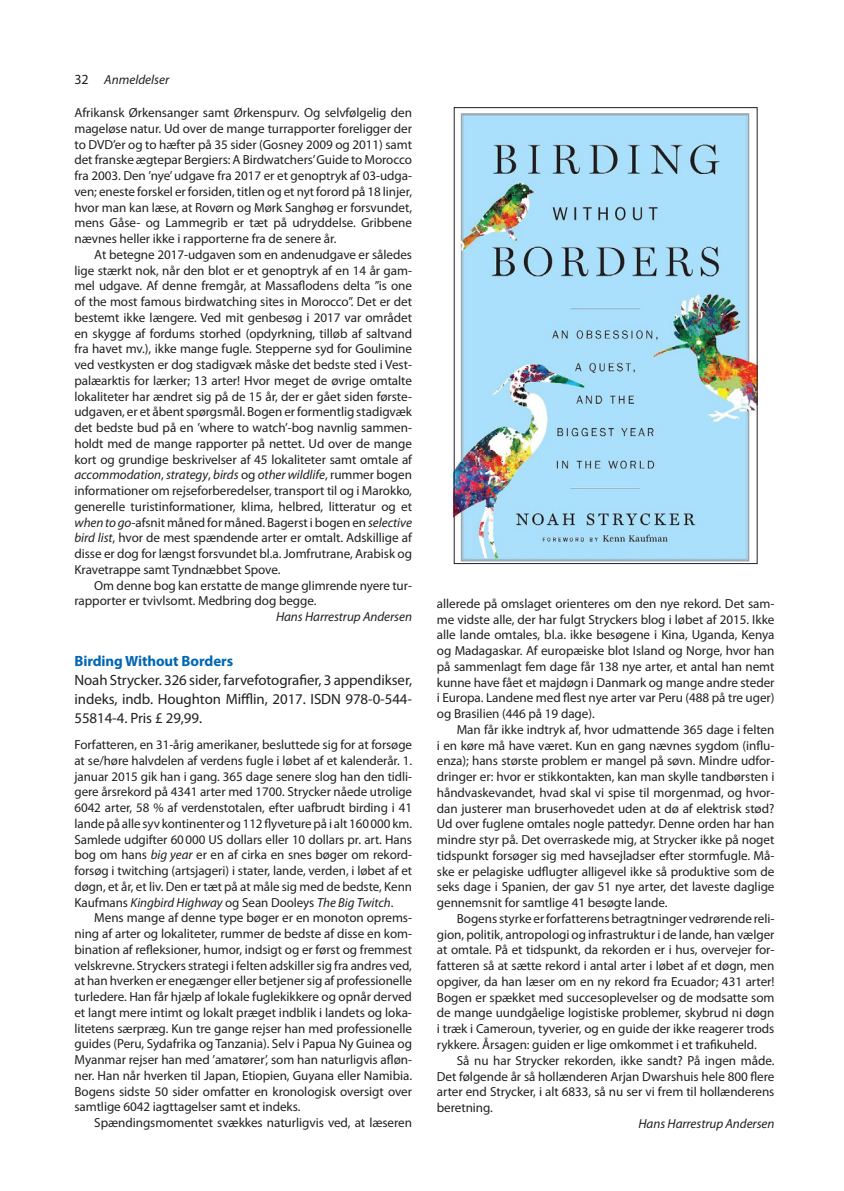
<style>
.page{position:relative;width:844px;height:1191px;background:#fff}
.page>*{position:absolute;margin:0;border:0;box-sizing:border-box;transform-origin:0 0}
.t1{font:14.88px/19.2px "Myriad Pro";letter-spacing:-.005em;color:#231f20;text-align:justify}
.t2{font:700 14.88px "Myriad Pro";letter-spacing:-.005em;color:#0166b3}
.t3{font:13.12px/15.8px "Myriad Pro";letter-spacing:-.005em;color:#231f20;text-align:justify}
.t4{font:italic 13.12px "Myriad Pro";letter-spacing:-.005em;color:#231f20}
.s1{font-style:normal;font-size:14px}
.s2{font-style:italic}
</style>
<div class="page">
<img style="left:455px;top:113px;width:300px;height:449px">
<div style="left:453px;top:107px;width:304px;height:457px;border:1px solid #231f20"></div>
<p class="t4" style="left:74px;top:72px;width:96px"><span class="s1">32</span> Anmeldelser</p>
<p class="t3" style="left:74px;top:105px;width:339px">Afrikansk Ørkensanger samt Ørkenspurv. Og selvfølgelig den mageløse natur. Ud over de mange turrapporter foreligger der to DVD’er og to hæfter på 35 sider (Gosney 2009 og 2011) samt det franske ægtepar Bergiers: A Birdwatchers’ Guide to Morocco fra 2003. Den ’nye’ udgave fra 2017 er et genoptryk af 03-udga&shy;ven; eneste forskel er forsiden, titlen og et nyt forord på 18 linjer, hvor man kan læse, at Rovørn og Mørk Sanghøg er forsvundet, mens Gåse- og Lammegrib er tæt på udryddelse. Gribbene nævnes heller ikke i rapporterne fra de senere år.</p>
<p class="t3" style="left:74px;top:246px;width:339px;text-indent:20px">At betegne 2017-udgaven som en andenudgave er således lige stærkt nok, når den blot er et genoptryk af en 14 år gam&shy;mel udgave. Af denne fremgår, at Massaflodens delta ”is one of the most famous birdwatching sites in Morocco”. Det er det bestemt ikke længere. Ved mit genbesøg i 2017 var området en skygge af fordums storhed (opdyrkning, tilløb af saltvand fra havet mv.), ikke mange fugle. Stepperne syd for Goulimine ved vestkysten er dog stadigvæk måske det bedste sted i Vest&shy;palæarktis for lærker; 13 arter! Hvor meget de øvrige omtalte lokaliteter har ændret sig på de 15 år, der er gået siden første&shy;udgaven, er et åbent spørgsmål. Bogen er formentlig stadigvæk det bedste bud på en ’where to watch’-bog navnlig sammen&shy;holdt med de mange rapporter på nettet. Ud over de mange kort og grundige beskrivelser af 45 lokaliteter samt omtale af <span class="s2">accommodation</span>, <span class="s2">strategy</span>, <span class="s2">birds</span> og <span class="s2">other wildlife</span>, rummer bogen informationer om rejseforberedelser, transport til og i Marokko, generelle turistinformationer, klima, helbred, litteratur og et <span class="s2">when to go-</span>afsnit måned for måned. Bagerst i bogen en <span class="s2">selective bird list</span>, hvor de mest spændende arter er omtalt. Adskillige af disse er dog for længst forsvundet bl.a. Jomfrutrane, Arabisk og Kravetrappe samt Tyndnæbbet Spove.</p>
<p class="t3" style="left:74px;top:577px;width:339px;text-indent:20px">Om denne bog kan erstatte de mange glimrende nyere tur&shy;rapporter er tvivlsomt. Medbring dog begge.</p>
<p class="t4" style="left:276px;top:608px;width:137px">Hans Harrestrup Andersen</p>
<p class="t2" style="left:74px;top:651px;width:160px">Birding Without Borders</p>
<p class="t1" style="left:74px;top:670px;width:339px">Noah Strycker. 326 sider, farvefotografier, 3 appendikser, indeks, indb. Houghton Mifflin, 2017. ISDN 978-0-544- 55814-4. Pris £ 29,99.</p>
<p class="t3" style="left:74px;top:736px;width:339px">Forfatteren, en 31-årig amerikaner, besluttede sig for at forsøge at se/høre halvdelen af verdens fugle i løbet af et kalenderår. 1. januar 2015 gik han i gang. 365 dage senere slog han den tidli&shy;gere årsrekord på 4341 arter med 1700. Strycker nåede utrolige 6042 arter, 58 % af verdenstotalen, efter uafbrudt birding i 41 lande på alle syv kontinenter og 112 flyveture på i alt 160000 km.<br>Samlede udgifter 60000 US dollars eller 10 dollars pr. art. Hans bog om hans <span class="s2">big year</span> er en af cirka en snes bøger om rekord&shy;forsøg i twitching (artsjageri) i stater, lande, verden, i løbet af et døgn, et år, et liv. Den er tæt på at måle sig med de bedste, Kenn Kaufmans <span class="s2">Kingbird Highway</span> og Sean Dooleys <span class="s2">The Big Twitch</span>.</p>
<p class="t3" style="left:74px;top:910px;width:339px;text-indent:20px">Mens mange af denne type bøger er en monoton oprems&shy;ning af arter og lokaliteter, rummer de bedste af disse en kom&shy;bination af refleksioner, humor, indsigt og er først og fremmest velskrevne. Stryckers strategi i felten adskiller sig fra andres ved, at han hverken er enegænger eller betjener sig af professionelle turledere. Han får hjælp af lokale fuglekikkere og opnår derved et langt mere intimt og lokalt præget indblik i landets og loka&shy;litetens særpræg. Kun tre gange rejser han med professionelle guides (Peru, Sydafrika og Tanzania). Selv i Papua Ny Guinea og Myanmar rejser han med ’amatører’, som han naturligvis afløn&shy;ner. Han når hverken til Japan, Etiopien, Guyana eller Namibia.<br>Bogens sidste 50 sider omfatter en kronologisk oversigt over samtlige 6042 iagttagelser samt et indeks.</p>
<p class="t3" style="left:94px;top:1114px;width:319px">Spændingsmomentet svækkes naturligvis ved, at læseren</p>
<p class="t3" style="left:437px;top:595px;width:339px">allerede på omslaget orienteres om den nye rekord. Det sam&shy;me vidste alle, der har fulgt Stryckers blog i løbet af 2015. Ikke alle lande omtales, bl.a. ikke besøgene i Kina, Uganda, Kenya og Madagaskar. Af europæiske blot Island og Norge, hvor han på sammenlagt fem dage får 138 nye arter, et antal han nemt kunne have fået et majdøgn i Danmark og mange andre steder i Europa. Landene med flest nye arter var Peru (488 på tre uger) og Brasilien (446 på 19 dage).</p>
<p class="t3" style="left:437px;top:721px;width:339px;text-indent:20px">Man får ikke indtryk af, hvor udmattende 365 dage i felten i en køre må have været. Kun en gang nævnes sygdom (influ&shy;enza); hans største problem er mangel på søvn. Mindre udfor&shy;dringer er: hvor er stikkontakten, kan man skylle tandbørsten i håndvaskevandet, hvad skal vi spise til morgenmad, og hvor&shy;dan justerer man bruserhovedet uden at dø af elektrisk stød?<br>Ud over fuglene omtales nogle pattedyr. Denne orden har han mindre styr på. Det overraskede mig, at Strycker ikke på noget tidspunkt forsøger sig med havsejladser efter stormfugle. Må&shy;ske er pelagiske udflugter alligevel ikke så produktive som de seks dage i Spanien, der gav 51 nye arter, det laveste daglige gennemsnit for samtlige 41 besøgte lande.</p>
<p class="t3" style="left:437px;top:910px;width:339px;text-indent:20px">Bogens styrke er forfatterens betragtninger vedrørende reli&shy;gion, politik, antropologi og infrastruktur i de lande, han vælger at omtale. På et tidspunkt, da rekorden er i hus, overvejer for&shy;fatteren så at sætte rekord i antal arter i løbet af et døgn, men opgiver, da han læser om en ny rekord fra Ecuador; 431 arter!<br>Bogen er spækket med succesoplevelser og de modsatte som de mange uundgåelige logistiske problemer, skybrud ni døgn i træk i Cameroun, tyverier, og en guide der ikke reagerer trods rykkere. Årsagen: guiden er lige omkommet i et trafikuheld.</p>
<p class="t3" style="left:437px;top:1052px;width:339px;text-indent:20px">Så nu har Strycker rekorden, ikke sandt? På ingen måde.<br>Det følgende år så hollænderen Arjan Dwarshuis hele 800 flere arter end Strycker, i alt 6833, så nu ser vi frem til hollænderens beretning.</p>
<p class="t4" style="left:638px;top:1115px;width:137px">Hans Harrestrup Andersen</p>
</div>
